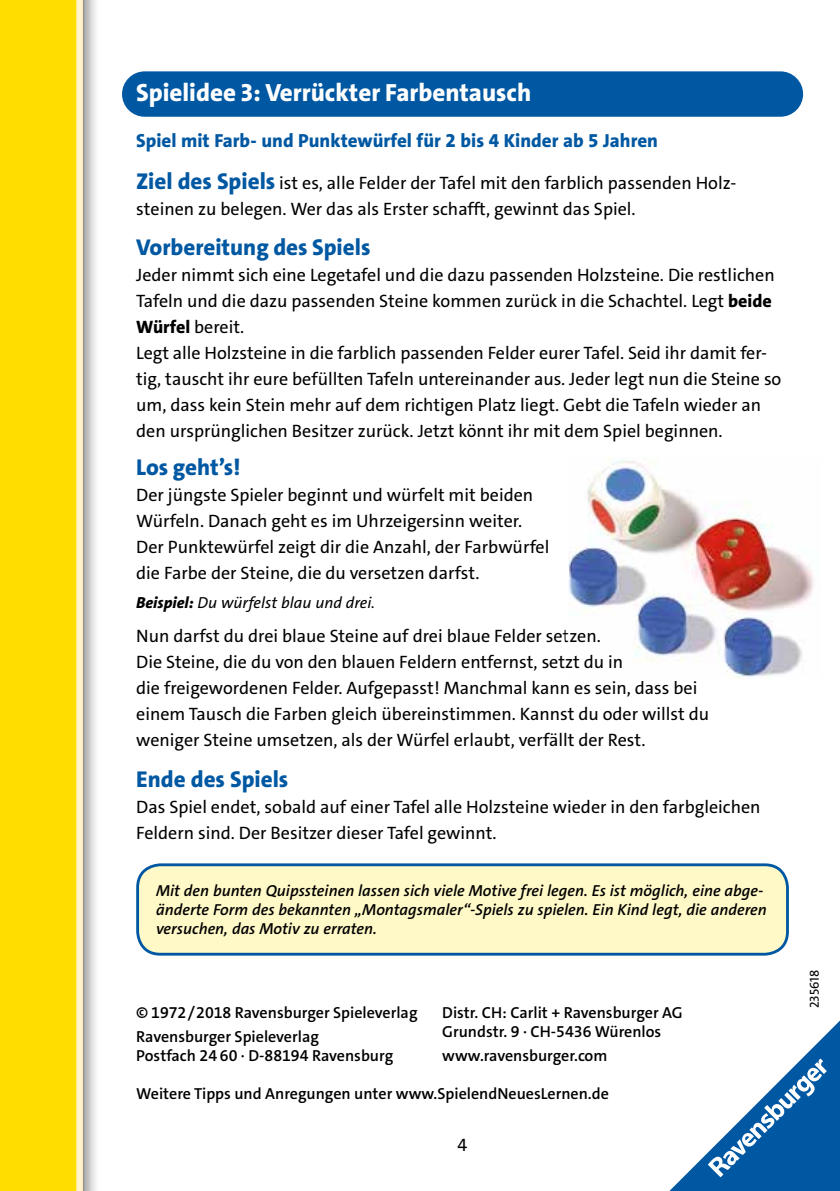
<style>
.page{position:relative;width:840px;height:1191px;background:#fff}
.page>*{position:absolute;margin:0;border:0;box-sizing:border-box;transform-origin:0 0}
.t1{font:800 25px "The Sans C4 s";color:#fff}
.t2{font:800 23px "The Sans C4 s";color:#0058a2}
.t3{font:800 19px "The Sans C4 s";color:#0058a2}
.t4{font:18px/26px "The Sans C4 s";color:#000}
.t5{font:600 16px/24.6px "The Sans C4 s";color:#000}
.t6{font:italic 600 16px/19px "The Sans C4 s";color:#000}
.t7{font:italic 16px "The Sans C4 s";color:#000}
.t8{font:13px "The Sans C4 s";color:#000}
.s1{font-weight:800;font-size:23px;color:#0058a2}
.s2{font-weight:800}
</style>
<div class="page">
<img style="left:0;top:0;width:804px;height:1191px">
<div style="left:122px;top:71px;width:680px;height:46px;background:#0058a2;border-radius:23px"></div>
<img style="left:567px;top:458px;width:247px;height:220px">
<div style="left:137px;top:864px;width:650px;height:90px;background:#fff9c7;border-radius:23px"></div>
<div style="left:136px;top:863px;width:652px;height:92px;border:3px solid #0058a2;border-radius:23px"></div>
<svg style="left:641px;top:992px;width:199px;height:199px"></svg>
<h1 class="t1" style="left:136px;top:77px;width:396px">Spielidee 3: Verrückter Farbentausch</h1>
<p class="t3" style="left:136px;top:128px;width:523px">Spiel mit Farb- und Punktewürfel für 2 bis 4 Kinder ab 5 Jahren</p>
<p class="t4" style="left:136px;top:170px;width:601px"><span class="s1">Ziel des Spiels</span> ist es, alle Felder der Tafel mit den farblich passenden Holz&shy;steinen zu belegen. Wer das als Erster schafft, gewinnt das Spiel.</p>
<p class="t2" style="left:136px;top:233px;width:236px">Vorbereitung des Spiels</p>
<p class="t4" style="left:136px;top:262px;width:646px">Jeder nimmt sich eine Legetafel und die dazu passenden Holzsteine. Die restlichen Tafeln und die dazu passenden Steine kommen zurück in die Schachtel. Legt <span class="s2">beide Würfel</span> bereit.<br>Legt alle Holzsteine in die farblich passenden Felder eurer Tafel. Seid ihr damit fer&shy;tig, tauscht ihr eure befüllten Tafeln untereinander aus. Jeder legt nun die Steine so um, dass kein Stein mehr auf dem richtigen Platz liegt. Gebt die Tafeln wieder an den ursprünglichen Besitzer zurück. Jetzt könnt ihr mit dem Spiel beginnen.</p>
<p class="t2" style="left:136px;top:452px;width:106px">Los geht’s!</p>
<p class="t4" style="left:136px;top:482px;width:414px">Der jüngste Spieler beginnt und würfelt mit beiden Würfeln. Danach geht es im Uhrzeigersinn weiter.<br>Der Punktewürfel zeigt dir die Anzahl, der Farbwürfel die Farbe der Steine, die du versetzen darfst.</p>
<p class="t7" style="left:136px;top:592px;width:240px"><span class="s2">Beispiel:</span> Du würfelst blau und drei.</p>
<p class="t4" style="left:136px;top:623px;width:574px">Nun darfst du drei blaue Steine auf drei blaue Felder setzen.<br>Die Steine, die du von den blauen Feldern entfernst, setzt du in<br>die freigewordenen Felder. Aufgepasst! Manchmal kann es sein, dass bei einem Tausch die Farben gleich übereinstimmen. Kannst du oder willst du weniger Steine umsetzen, als der Würfel erlaubt, verfällt der Rest.</p>
<p class="t2" style="left:136px;top:764px;width:154px">Ende des Spiels</p>
<p class="t4" style="left:136px;top:794px;width:625px">Das Spiel endet, sobald auf einer Tafel alle Holzsteine wieder in den farbgleichen<br>Feldern sind. Der Besitzer dieser Tafel gewinnt.</p>
<p class="t6" style="left:156px;top:881px;width:612px">Mit den bunten Quipssteinen lassen sich viele Motive frei legen. Es ist möglich, eine abge&shy;änderte Form des bekannten „Montagsmaler“-Spiels zu spielen. Ein Kind legt, die anderen versuchen, das Motiv zu erraten.</p>
<p class="t5" style="left:136px;top:1000px;width:283px">© 1972/2018 Ravensburger Spieleverlag<br>Ravensburger Spieleverlag</p>
<p class="t5" style="left:136px;top:1043px;width:258px">Postfach 24 60 · D-88194 Ravensburg</p>
<p class="t5" style="left:442px;top:1003px;width:242px;line-height:19px">Distr. CH: Carlit + Ravensburger AG<br>Grundstr. 9 · CH-5436 Würenlos</p>
<p class="t5" style="left:442px;top:1043px;width:167px">www.ravensburger.com</p>
<p class="t5" style="left:136px;top:1081px;width:474px">Weitere Tipps und Anregungen unter www.SpielendNeuesLernen.de</p>
<p class="t4" style="left:457px;top:1132px;width:11px">4</p>
<p class="t8" style="left:805px;top:1008px;width:39px;rotate:-90deg">235618</p>
</div>
